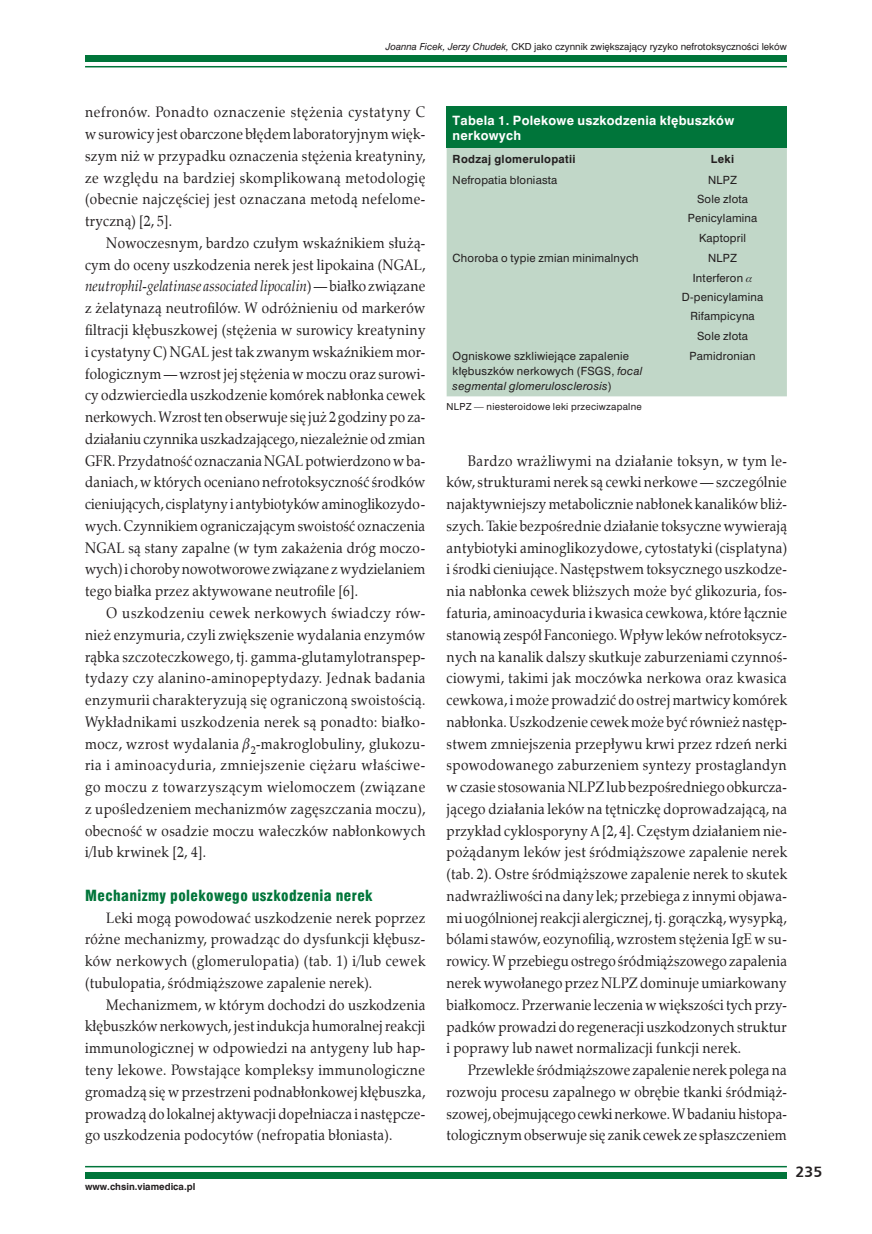
<style>
.page{position:relative;width:872px;height:1234px;background:#fff}
.page>*{position:absolute;margin:0;border:0;box-sizing:border-box;transform-origin:0 0}
.TXT2_-_Tekst_-_nastę{font:15px/21.8px "Zapf Calligr EU";letter-spacing:.02em;color:#231f20;text-align:justify;scale:.9 1}
.S_-_Śródtytuł_2{font:15px "Swis 721 Blk Cn EU";letter-spacing:.025em;color:#00753a}
.t1{font:700 15px "Humnst 777 EU";color:#231f20}
.T1_-_Tabela_-_tytuł{font:700 12px/15px "Swis 721 PL";letter-spacing:.02em;color:#fff}
.T3_-_Tabela_-_tekst{font:10.5px/15px "Swis 721 PL";letter-spacing:.02em;color:#231f20}
.T2_-_Tabela_-_nagłów{font:700 10.5px "Swis 721 PL";letter-spacing:.03em;color:#231f20}
.T3_-_Tabela_-_przypi{font:9px "Swis 721 PL";color:#231f20}
.T3_-_Tabela_-_przypi-2{font:9px "Swis 721 PL";letter-spacing:.03em;color:#231f20}
.t2{font:700 9px "Swis 721 PL";color:#231f20}
.s1{font-style:italic}
</style>
<div class="page">
<div style="left:85px;top:55px;width:702px;height:7px;background:#00753a"></div>
<hr style="left:85px;top:66px;width:702px;height:1px;background:#00753a">
<div style="left:85px;top:1171px;width:702px;height:7px;background:#00753a"></div>
<hr style="left:85px;top:1165px;width:702px;height:2px;background:#00753a">
<div style="left:446px;top:106px;width:341px;height:42px;background:#00753a"></div>
<div style="left:446px;top:148px;width:341px;height:248px;background:#c1d7c8"></div>
<svg style="left:746px;top:276px;width:6px;height:6px"></svg>
<p class="T3_-_Tabela_-_przypi" style="left:386px;top:40px;width:403px"><span class="s1">Joanna Ficek, Jerzy Chudek,</span> CKD jako czynnik zwiększający ryzyko nefrotoksyczności leków</p>
<p class="TXT2_-_Tekst_-_nastę" style="left:85px;top:102px;width:380px">nefronów. Ponadto oznaczenie stężenia cystatyny C w surowicy jest obarczone błędem laboratoryjnym więk&shy;szym niż w przypadku oznaczenia stężenia kreatyniny, ze względu na bardziej skomplikowaną metodologię (obecnie najczęściej jest oznaczana metodą nefelome&shy;tryczną) [2, 5].</p>
<p class="TXT2_-_Tekst_-_nastę" style="left:85px;top:232px;width:380px;text-indent:21px">Nowoczesnym, bardzo czułym wskaźnikiem służą&shy;cym do oceny uszkodzenia nerek jest lipokaina (NGAL, <span class="s1">neutrophil-gelatinase associated lipocalin</span>) — białko związane z żelatynazą neutrofilów. W odróżnieniu od markerów filtracji kłębuszkowej (stężenia w surowicy kreatyniny i cystatyny C) NGAL jest tak zwanym wskaźnikiem mor&shy;fologicznym — wzrost jej stężenia w moczu oraz surowi&shy;cy odzwierciedla uszkodzenie komórek nabłonka cewek nerkowych. Wzrost ten obserwuje się już 2 godziny po za&shy;działaniu czynnika uszkadzającego, niezależnie od zmian GFR. Przydatność oznaczania NGAL potwierdzono w ba&shy;daniach, w których oceniano nefrotoksyczność środków cieniujących, cisplatyny i antybiotyków aminoglikozydo&shy;wych. Czynnikiem ograniczającym swoistość oznaczenia NGAL są stany zapalne (w tym zakażenia dróg moczo&shy;wych) i choroby nowotworowe związane z wydzielaniem tego białka przez aktywowane neutrofile [6].</p>
<p class="TXT2_-_Tekst_-_nastę" style="left:85px;top:602px;width:380px;text-indent:21px">O uszkodzeniu cewek nerkowych świadczy rów&shy;nież enzymuria, czyli zwiększenie wydalania enzymów rąbka szczoteczkowego, tj. gamma-glutamylotranspep&shy;tydazy czy alanino-aminopeptydazy. Jednak badania enzymurii charakteryzują się ograniczoną swoistością.<br>Wykładnikami uszkodzenia nerek są ponadto: białko&shy;mocz, wzrost wydalania <sub>2</sub>-makroglobuliny, glukozu&shy;ria i aminoacyduria, zmniejszenie ciężaru właściwe&shy;go moczu z towarzyszącym wielomoczem (związane z upośledzeniem mechanizmów zagęszczania moczu), obecność w osadzie moczu wałeczków nabłonkowych i/lub krwinek [2, 4].</p>
<p class="S_-_Śródtytuł_2" style="left:85px;top:885px;width:289px">Mechanizmy polekowego uszkodzenia nerek</p>
<p class="TXT2_-_Tekst_-_nastę" style="left:85px;top:906px;width:380px;text-indent:21px">Leki mogą powodować uszkodzenie nerek poprzez różne mechanizmy, prowadząc do dysfunkcji kłębusz&shy;ków nerkowych (glomerulopatia) (tab. 1) i/lub cewek (tubulopatia, śródmiąższowe zapalenie nerek).</p>
<p class="TXT2_-_Tekst_-_nastę" style="left:85px;top:993px;width:380px;text-indent:21px">Mechanizmem, w którym dochodzi do uszkodzenia kłębuszków nerkowych, jest indukcja humoralnej reakcji immunologicznej w odpowiedzi na antygeny lub hap&shy;teny lekowe. Powstające kompleksy immunologiczne gromadzą się w przestrzeni podnabłonkowej kłębuszka, prowadzą do lokalnej aktywacji dopełniacza i następcze&shy;go uszkodzenia podocytów (nefropatia błoniasta).</p>
<p class="t2" style="left:85px;top:1180px;width:112px">www.chsin.viamedica.pl</p>
<p class="T1_-_Tabela_-_tytuł" style="left:452px;top:112px;width:283px">Tabela 1. Polekowe uszkodzenia kłębuszków nerkowych</p>
<p class="T2_-_Tabela_-_nagłów" style="left:452px;top:152px;width:124px">Rodzaj glomerulopatii</p>
<p class="T2_-_Tabela_-_nagłów" style="left:711px;top:152px;width:25px">Leki</p>
<p class="T3_-_Tabela_-_tekst" style="left:452px;top:172px;width:106px">Nefropatia błoniasta</p>
<p class="T3_-_Tabela_-_tekst" style="left:708px;top:172px;width:30px">NLPZ</p>
<p class="T3_-_Tabela_-_tekst" style="left:697px;top:191px;width:52px">Sole złota</p>
<p class="T3_-_Tabela_-_tekst" style="left:687px;top:210px;width:71px">Penicylamina</p>
<p class="T3_-_Tabela_-_tekst" style="left:699px;top:230px;width:49px">Kaptopril</p>
<p class="T3_-_Tabela_-_tekst" style="left:452px;top:251px;width:188px">Choroba o typie zmian minimalnych</p>
<p class="T3_-_Tabela_-_tekst" style="left:708px;top:251px;width:30px">NLPZ</p>
<p class="T3_-_Tabela_-_tekst" style="left:693px;top:270px;width:52px">Interferon</p>
<p class="T3_-_Tabela_-_tekst" style="left:682px;top:289px;width:83px">D-penicylamina</p>
<p class="T3_-_Tabela_-_tekst" style="left:690px;top:308px;width:66px">Rifampicyna</p>
<p class="T3_-_Tabela_-_tekst" style="left:697px;top:328px;width:52px">Sole złota</p>
<p class="T3_-_Tabela_-_tekst" style="left:452px;top:348px;width:191px">Ogniskowe szkliwiejące zapalenie kłębuszków nerkowych (FSGS, <span class="s1">focal segmental glomerulosclerosis</span>)</p>
<p class="T3_-_Tabela_-_tekst" style="left:689px;top:348px;width:68px">Pamidronian</p>
<p class="T3_-_Tabela_-_przypi-2" style="left:446px;top:401px;width:197px">NLPZ — niesteroidowe leki przeciwzapalne</p>
<p class="TXT2_-_Tekst_-_nastę" style="left:446px;top:450px;width:380px;text-indent:21px">Bardzo wrażliwymi na działanie toksyn, w tym le&shy;ków, strukturami nerek są cewki nerkowe — szczególnie najaktywniejszy metabolicznie nabłonek kanalików bliż&shy;szych. Takie bezpośrednie działanie toksyczne wywierają antybiotyki aminoglikozydowe, cytostatyki (cisplatyna) i środki cieniujące. Następstwem toksycznego uszkodze&shy;nia nabłonka cewek bliższych może być glikozuria, fos&shy;faturia, aminoacyduria i kwasica cewkowa, które łącznie stanowią zespół Fanconiego. Wpływ leków nefrotoksycz&shy;nych na kanalik dalszy skutkuje zaburzeniami czynnoś&shy;ciowymi, takimi jak moczówka nerkowa oraz kwasica cewkowa, i może prowadzić do ostrej martwicy komórek nabłonka. Uszkodzenie cewek może być również następ&shy;stwem zmniejszenia przepływu krwi przez rdzeń nerki spowodowanego zaburzeniem syntezy prostaglandyn w czasie stosowania NLPZ lub bezpośredniego obkurcza&shy;jącego działania leków na tętniczkę doprowadzającą, na przykład cyklosporyny A [2, 4]. Częstym działaniem nie&shy;pożądanym leków jest śródmiąższowe zapalenie nerek (tab. 2). Ostre śródmiąższowe zapalenie nerek to skutek nadwrażliwości na dany lek; przebiega z innymi objawa&shy;mi uogólnionej reakcji alergicznej, tj. gorączką, wysypką, bólami stawów, eozynofilią, wzrostem stężenia IgE w su&shy;rowicy. W przebiegu ostrego śródmiąższowego zapalenia nerek wywołanego przez NLPZ dominuje umiarkowany białkomocz. Przerwanie leczenia w większości tych przy&shy;padków prowadzi do regeneracji uszkodzonych struktur i poprawy lub nawet normalizacji funkcji nerek.</p>
<p class="TXT2_-_Tekst_-_nastę" style="left:446px;top:1059px;width:379px;text-indent:21px">Przewlekłe śródmiąższowe zapalenie nerek polega na rozwoju procesu zapalnego w obrębie tkanki śródmiąż&shy;szowej, obejmującego cewki nerkowe. W badaniu histopa&shy;tologicznym obserwuje się zanik cewek ze spłaszczeniem</p>
<p class="t1" style="left:795px;top:1162px;width:29px">235</p>
</div>
